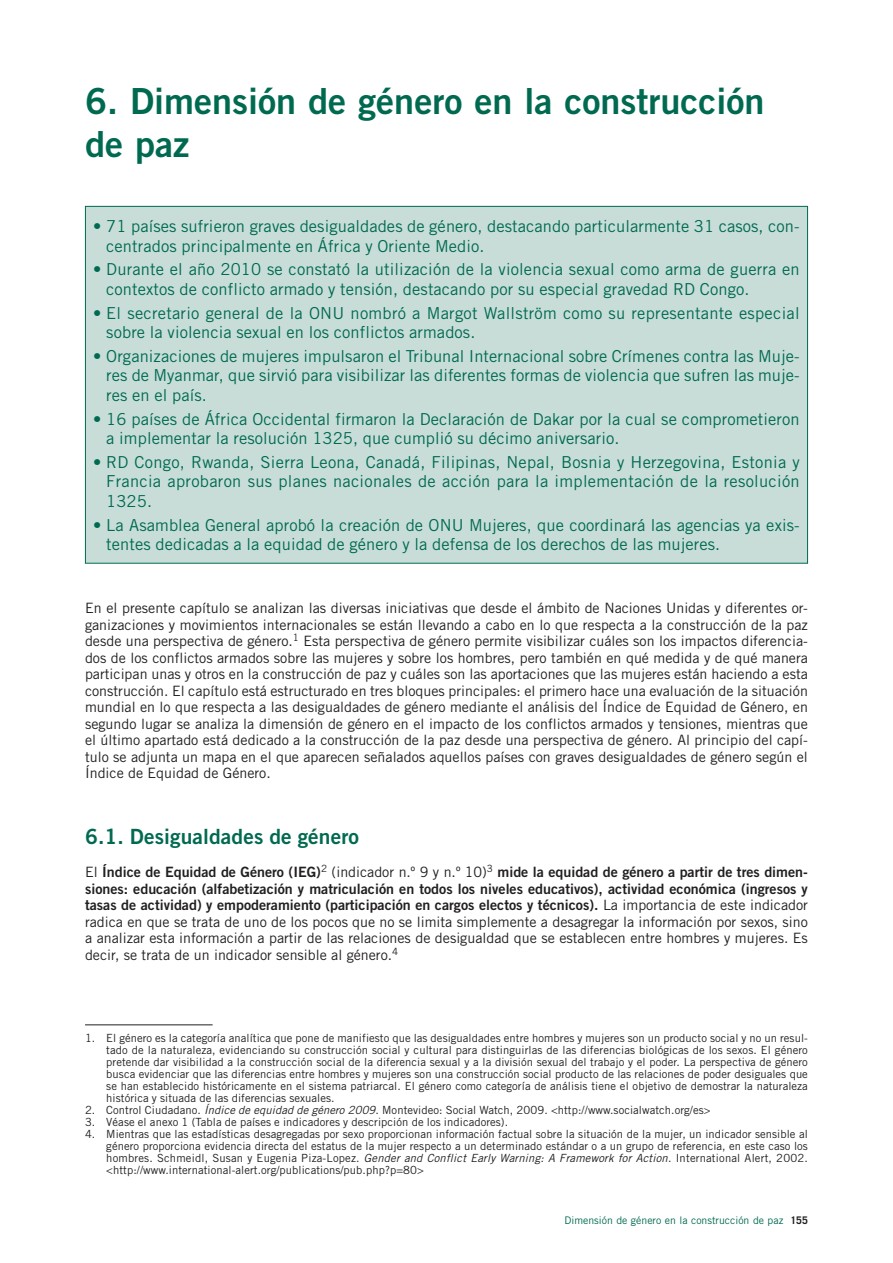
<style>
.page{position:relative;width:893px;height:1263px;background:#fff}
.page>*{position:absolute;margin:0;border:0;box-sizing:border-box;transform-origin:0 0}
.t1{font:36px/43.2px "Trade Gothic Bold Two";color:#006a51}
.t2{font:21px "Trade Gothic Bold Two";letter-spacing:.005em;color:#006a51}
.t3{font:16.5px/19.5px "Trade Gothic";letter-spacing:.005em;color:#006a51}
.t4{font:14.25px/16.5px "Trade Gothic";color:#231f20;text-align:justify}
.t5{font:14.25px/16.5px "Trade Gothic Bold Two";color:#231f20;text-align:justify}
.t6{font:11.25px/12px "Trade Gothic";letter-spacing:.005em;color:#231f20;text-align:justify}
.t7{font:10.5px "Trade Gothic";color:#006a51}
.s1{font-family:"Trade Gothic"}
.s2{font-style:italic}
.s3{font-weight:700;color:#231f20}
</style>
<div class="page">
<hr style="left:85px;top:1024px;width:128px;height:1px;background:#231f20">
<div style="left:85px;top:206px;width:722px;height:357px;background:#c8ddd8"></div>
<h1 class="t1" style="left:85px;top:83px;width:681px">6. Dimensión de género en la construcción de paz</h1>
<h3 class="t3" style="left:106px;top:218px;width:695px;text-indent:-13px">• 71 países sufrieron graves desigualdades de género, destacando particularmente 31 casos, con&shy;centrados principalmente en África y Oriente Medio.</h3>
<h3 class="t3" style="left:106px;top:261px;width:695px;text-indent:-13px">• Durante el año 2010 se constató la utilización de la violencia sexual como arma de guerra en contextos de conflicto armado y tensión, destacando por su especial gravedad RD Congo.</h3>
<h3 class="t3" style="left:106px;top:305px;width:695px;text-indent:-13px">• El secretario general de la ONU nombró a Margot Wallström como su representante especial sobre la violencia sexual en los conflictos armados.</h3>
<h3 class="t3" style="left:106px;top:348px;width:695px;text-align:justify;text-indent:-13px">• Organizaciones de mujeres impulsaron el Tribunal Internacional sobre Crímenes contra las Muje&shy;res de Myanmar, que sirvió para visibilizar las diferentes formas de violencia que sufren las muje&shy;res en el país.</h3>
<h3 class="t3" style="left:106px;top:411px;width:695px;text-indent:-13px">• 16 países de África Occidental firmaron la Declaración de Dakar por la cual se comprometieron a implementar la resolución 1325, que cumplió su décimo aniversario.</h3>
<h3 class="t3" style="left:106px;top:454px;width:695px;text-align:justify;text-indent:-13px">• RD Congo, Rwanda, Sierra Leona, Canadá, Filipinas, Nepal, Bosnia y Herzegovina, Estonia y Francia aprobaron sus planes nacionales de acción para la implementación de la resolución 1325.</h3>
<h3 class="t3" style="left:106px;top:517px;width:695px;text-indent:-13px">• La Asamblea General aprobó la creación de ONU Mujeres, que coordinará las agencias ya exis&shy;tentes dedicadas a la equidad de género y la defensa de los derechos de las mujeres.</h3>
<p class="t4" style="left:85px;top:601px;width:724px">En el presente capítulo se analizan las diversas iniciativas que desde el ámbito de Naciones Unidas y diferentes or&shy;ganizaciones y movimientos internacionales se están llevando a cabo en lo que respecta a la construcción de la paz desde una perspectiva de género.<sup>1</sup> Esta perspectiva de género permite visibilizar cuáles son los impactos diferencia&shy;dos de los conflictos armados sobre las mujeres y sobre los hombres, pero también en qué medida y de qué manera participan unas y otros en la construcción de paz y cuáles son las aportaciones que las mujeres están haciendo a esta construcción. El capítulo está estructurado en tres bloques principales: el primero hace una evaluación de la situación mundial en lo que respecta a las desigualdades de género mediante el análisis del Índice de Equidad de Género, en segundo lugar se analiza la dimensión de género en el impacto de los conflictos armados y tensiones, mientras que el último apartado está dedicado a la construcción de la paz desde una perspectiva de género. Al principio del capí&shy;tulo se adjunta un mapa en el que aparecen señalados aquellos países con graves desigualdades de género según el Índice de Equidad de Género.</p>
<h2 class="t2" style="left:85px;top:829px;width:275px">6.1. Desigualdades de género</h2>
<p class="t5" style="left:85px;top:865px;width:724px"><span class="s1">El</span> Índice de Equidad de Género (IEG)<sup>2</sup> <span class="s1">(indicador n.º 9 y n.º 10)</span><sup>3</sup> mide la equidad de género a partir de tres dimen&shy;siones: educación (alfabetización y matriculación en todos los niveles educativos), actividad económica (ingresos y tasas de actividad) y empoderamiento ( participación en cargos electos y técnicos). <span class="s1">La importancia de este indicador</span></p>
<p class="t4" style="left:85px;top:915px;width:724px">radica en que se trata de uno de los pocos que no se limita simplemente a desagregar la información por sexos, sino a analizar esta información a partir de las relaciones de desigualdad que se establecen entre hombres y mujeres. Es decir, se trata de un indicador sensible al género.<sup>4</sup></p>
<p class="t6" style="left:106px;top:1033px;width:703px;text-indent:-21px">1. El género es la categoría analítica que pone de manifiesto que las desigualdades entre hombres y mujeres son un producto social y no un resul&shy;tado de la naturaleza, evidenciando su construcción social y cultural para distinguirlas de las diferencias biológicas de los sexos. El género pretende dar visibilidad a la construcción social de la diferencia sexual y a la división sexual del trabajo y el poder. La perspectiva de género busca evidenciar que las diferencias entre hombres y mujeres son una construcción social producto de las relaciones de poder desiguales que se han establecido históricamente en el sistema patriarcal. El género como categoría de análisis tiene el objetivo de demostrar la naturaleza histórica y situada de las diferencias sexuales.</p>
<p class="t6" style="left:85px;top:1105px;width:627px">2. Control Ciudadano. <span class="s2">Índice de equidad de género 2009</span>. Montevideo: Social Watch, 2009. &lt;http://www.socialwatch.org/es&gt;</p>
<p class="t6" style="left:85px;top:1117px;width:425px">3. Véase el anexo 1 (Tabla de países e indicadores y descripción de los indicadores).</p>
<p class="t6" style="left:106px;top:1129px;width:703px;text-indent:-21px">4. Mientras que las estadísticas desagregadas por sexo proporcionan información factual sobre la situación de la mujer, un indicador sensible al género proporciona evidencia directa del estatus de la mujer respecto a un determinado estándar o a un grupo de referencia, en este caso los hombres. Schmeidl, Susan y Eugenia Piza-Lopez. <span class="s2">Gender and Conflict Early Warning: A Framework for Action</span>. International Alert, 2002. &lt;http://www.international-alert.org/publications/pub.php?p=80&gt;</p>
<p class="t7" style="left:564px;top:1216px;width:245px">Dimensión de género en la construcción de paz <span class="s3">155</span></p>
</div>
